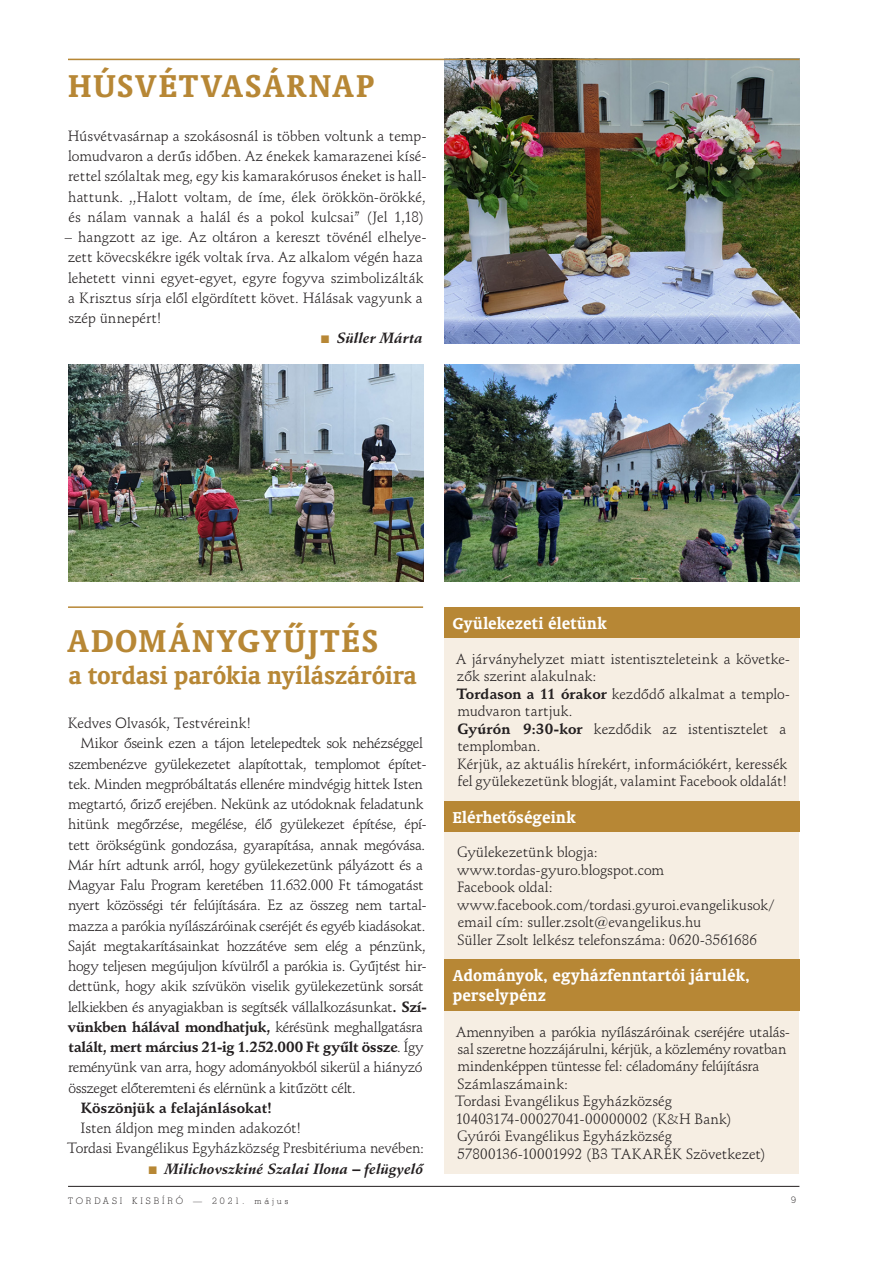
<style>
.page{position:relative;width:893px;height:1263px;background:#fff}
.page>*{position:absolute;margin:0;border:0;box-sizing:border-box;transform-origin:0 0}
.t1{font:700 36px "Oranda PFL";letter-spacing:.065em;color:#b78735}
.t2{font:700 27px "Oranda PFL";letter-spacing:.005em;color:#b78735}
.t3{font:700 18px/19.5px "Oranda PFL";letter-spacing:.005em;color:#fff}
.t4{font:14.55px/17.4px "Schneidler PFL";letter-spacing:-.01em;color:#231f20}
.t5{font:14.55px "Schneidler PFL";letter-spacing:-.03em;color:#231f20}
.t6{font:700 14.55px "Schneidler PFL";letter-spacing:-.01em;color:#231f20}
.t7{font:italic 700 14.55px "Schneidler PFL";letter-spacing:.005em;color:#231f20}
.t8{font:9px "Stymie Lt PFL";letter-spacing:.315em;color:#231f20}
.s1{font-weight:700}
.s2{font-weight:400}
.s3{font-family:"Arial"}
</style>
<div class="page">
<hr style="left:68px;top:1186px;width:731px;height:1px;background:#231f20">
<img style="left:444px;top:60px;width:355px;height:283px">
<img style="left:68px;top:364px;width:355px;height:218px">
<img style="left:444px;top:364px;width:355px;height:218px">
<div style="left:444px;top:638px;width:355px;height:163px;background:#f6eee3"></div>
<div style="left:444px;top:607px;width:355px;height:31px;background:#b78735"></div>
<div style="left:444px;top:832px;width:355px;height:127px;background:#f6eee3"></div>
<div style="left:444px;top:801px;width:355px;height:31px;background:#b78735"></div>
<div style="left:444px;top:1011px;width:355px;height:163px;background:#f6eee3"></div>
<div style="left:444px;top:959px;width:355px;height:52px;background:#b78735"></div>
<hr style="left:68px;top:59px;width:731px;height:1px;background:#b78735">
<hr style="left:68px;top:606px;width:355px;height:2px;background:#b78735">
<h1 class="t1" style="left:69px;top:65px;width:307px">HÚSVÉTVASÁRNAP</h1>
<p class="t4" style="left:68px;top:126px;width:360px;line-height:20.2px;text-align:justify">Húsvétvasárnap a szokásosnál is többen voltunk a temp&shy;lomudvaron a derűs időben. Az énekek kamarazenei kísé&shy;rettel szólaltak meg, egy kis kamarakórusos éneket is hall&shy;hattunk. ,,Halott voltam, de íme, élek örökkön-örökké, és nálam vannak a halál és a pokol kulcsai” (Jel 1,18)</p>
<p class="t4" style="left:65px;top:227px;width:363px;line-height:20.2px">– hangzott az ige. Az oltáron a kereszt tövénél elhelye&shy;zett kövecskékre igék voltak írva. Az alkalom végén haza lehetett vinni egyet-egyet, egyre fogyva szimbolizálták a Krisztus sírja elől elgördített követ. Hálásak vagyunk a szép ünnepért!</p>
<p class="t7" style="left:337px;top:329px;width:87px">Süller Márta</p>
<h1 class="t1" style="left:68px;top:619px;width:312px">ADOMÁNYGYŰJTÉS</h1>
<h2 class="t2" style="left:69px;top:660px;width:349px">a tordasi parókia nyílászáróira</h2>
<p class="t4" style="left:68px;top:714px;width:185px">Kedves Olvasók, Testvéreink!</p>
<p class="t5" style="left:81px;top:734px;width:344px">Mikor őseink ezen a tájon letelepedtek sok nehézséggel</p>
<p class="t5" style="left:68px;top:755px;width:359px">szembenézve gyülekezetet alapítottak, templomot építet-</p>
<p class="t5" style="left:68px;top:775px;width:356px">tek. Minden megpróbáltatás ellenére mindvégig hittek Isten</p>
<p class="t5" style="left:68px;top:795px;width:357px">megtartó, őriző erejében. Nekünk az utódoknak feladatunk</p>
<p class="t4" style="left:68px;top:816px;width:359px">hitünk megőrzése, megélése, élő gyülekezet építése, épí-</p>
<p class="t5" style="left:68px;top:836px;width:359px">tett örökségünk gondozása, gyarapítása, annak megóvása.</p>
<p class="t4" style="left:68px;top:856px;width:357px">Már hírt adtunk arról, hogy gyülekezetünk pályázott és a</p>
<p class="t5" style="left:68px;top:876px;width:357px">Magyar Falu Program keretében 11.632.000 Ft támogatást</p>
<p class="t4" style="left:68px;top:897px;width:360px">nyert közösségi tér felújítására. Ez az összeg nem tartal-</p>
<p class="t4" style="left:68px;top:917px;width:359px">mazza a parókia nyílászáróinak cseréjét és egyéb kiadásokat.</p>
<p class="t4" style="left:68px;top:937px;width:359px">Saját megtakarításainkat hozzátéve sem elég a pénzünk,</p>
<p class="t5" style="left:68px;top:957px;width:359px">hogy teljesen megújuljon kívülről a parókia is. Gyűjtést hir-</p>
<p class="t4" style="left:68px;top:978px;width:357px">dettünk, hogy akik szívükön viselik gyülekezetünk sorsát</p>
<p class="t4" style="left:68px;top:998px;width:360px">lelkiekben és anyagiakban is segítsék vállalkozásunkat<span class="s1">. Szí-</span></p>
<p class="t6" style="left:68px;top:1018px;width:357px">vünkben hálával mondhatjuk, <span class="s2">kérésünk meghallgatásra</span></p>
<p class="t6" style="left:69px;top:1038px;width:356px">talált, mert március 21-ig 1.252.000 Ft gyűlt össze<span class="s2">. Így</span></p>
<p class="t5" style="left:68px;top:1058px;width:356px">reményünk van arra, hogy adományokból sikerül a hiányzó</p>
<p class="t5" style="left:68px;top:1079px;width:289px">összeget előteremteni és elérnünk a kitűzött célt.</p>
<p class="t6" style="left:81px;top:1099px;width:193px">Köszönjük a felajánlásokat!</p>
<p class="t4" style="left:81px;top:1119px;width:222px">Isten áldjon meg minden adakozót!</p>
<p class="t4" style="left:67px;top:1140px;width:359px">Tordasi Evangélikus Egyházközség Presbitériuma nevében:</p>
<p class="t7" style="left:165px;top:1160px;width:260px">Milichovszkiné Szalai Ilona <span class="s3">–</span> felügyelő</p>
<p class="t3" style="left:453px;top:613px;width:155px">Gyülekezeti életünk</p>
<p class="t4" style="left:456px;top:650px;width:335px">A járványhelyzet miatt istentiszteleteink a követke&shy;zők szerint alakulnak:<br><span class="s1">Tordason a 11 órakor</span> kezdődő alkalmat a templo&shy;mudvaron tartjuk.<br><span class="s1">Gyúrón 9:30-kor</span> kezdődik az istentisztelet a templomban.<br>Kérjük, az aktuális hírekért, információkért, keressék fel gyülekezetünk blogját, valamint Facebook oldalát!</p>
<p class="t3" style="left:453px;top:807px;width:124px">Elérhetőségeink</p>
<p class="t4" style="left:457px;top:844px;width:319px">Gyülekezetünk blogja: www.tordas-gyuro.blogspot.com<br>Facebook oldal: www.facebook.com/tordasi.gyuroi.evangelikusok/ email cím: suller.zsolt@evangelikus.hu<br>Süller Zsolt lelkész telefonszáma: 0620-3561686</p>
<p class="t3" style="left:453px;top:966px;width:298px">Adományok, egyházfenntartói járulék, perselypénz</p>
<p class="t4" style="left:455px;top:1023px;width:336px">Amennyiben a parókia nyílászáróinak cseréjére utalás&shy;sal szeretne hozzájárulni, kérjük, a közlemény rovatban mindenképpen tüntesse fel: céladomány felújításra Számlaszámaink:<br>Tordasi Evangélikus Egyházközség 10403174-00027041-00000002 (K&amp;H Bank)<br>Gyúrói Evangélikus Egyházközség 57800136-10001992 (B3 TAKARÉK Szövetkezet)</p>
<p class="t8" style="left:68px;top:1195px;width:222px">TORDASI KISBÍRÓ — 2021. május</p>
<p class="t8" style="left:791px;top:1195px;width:6px">9</p>
</div>
